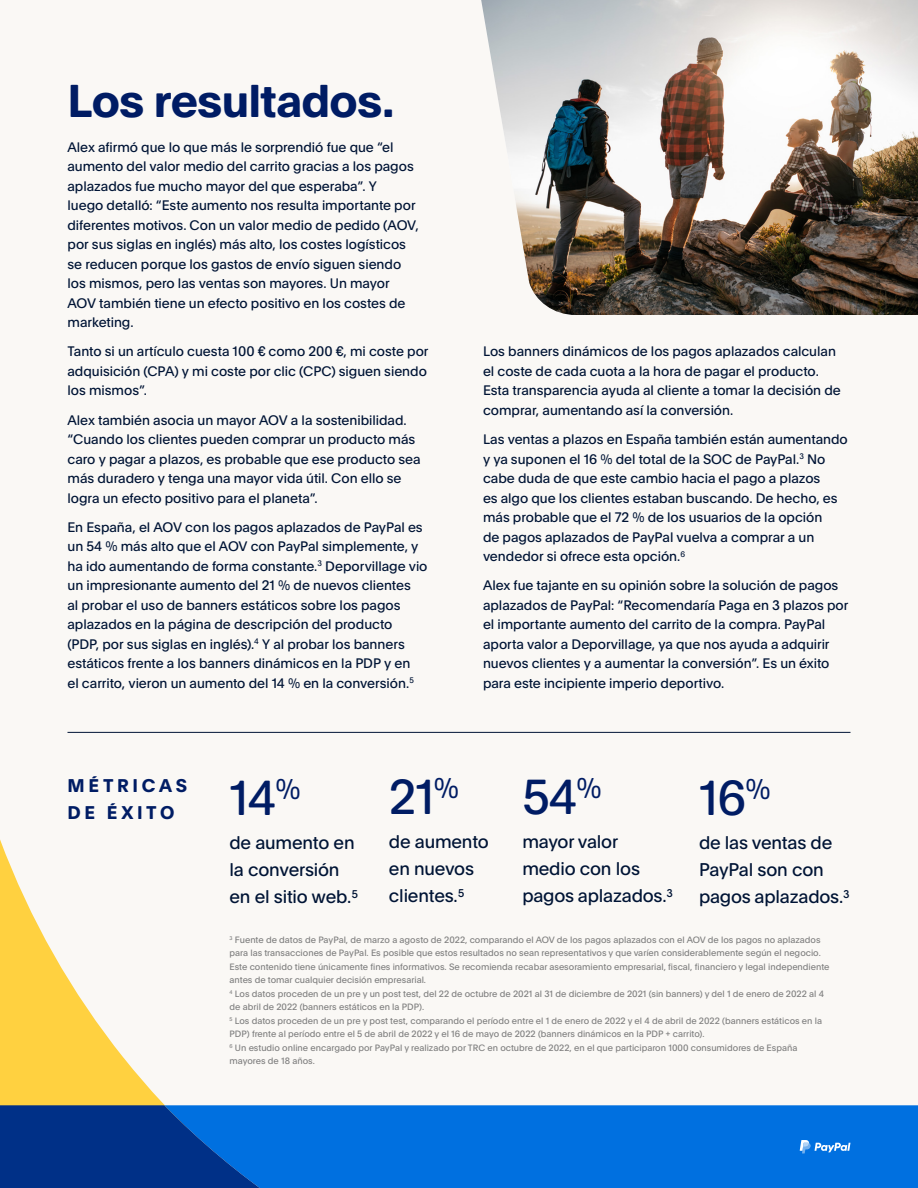
<style>
.page{position:relative;width:918px;height:1188px;background:#faf8f5}
.page>*{position:absolute;margin:0;border:0;box-sizing:border-box;transform-origin:0 0}
.Stat_-_Highlight{font:48px "Pay Pal Open";color:#001c64}
.Source_Note_Copy_-_G{font:700 45px "Pay Pal Open";letter-spacing:-.02em;color:#001c64}
.Stat_-_Body{font:18px/27px "Pay Pal Open";letter-spacing:-.01em;color:#001435}
.Source_Note_Copy_-_G-2{font:700 18px/27px "Pay Pal Open";letter-spacing:.205em;color:#001c64}
.Body_Copy_-_Dark_Gra{font:13.5px/19.5px "Pay Pal Open";color:#001435}
.MRF{font:9px/13.5px "Pay Pal Open";color:#808080}
</style>
<div class="page">
<svg style="left:0;top:839px;width:165px;height:266px"></svg>
<div style="left:281px;top:1105px;width:637px;height:83px;background:#0070e0"></div>
<svg style="left:0;top:1105px;width:281px;height:83px;background:#01419d"></svg>
<img style="left:481px;top:0;width:437px;height:315px">
<hr style="left:68px;top:732px;width:782px;height:1px;background:#001435">
<svg style="left:800px;top:1140px;width:50px;height:13px"></svg>
<p class="Source_Note_Copy_-_G" style="left:68px;top:69px;width:328px">Los resultados.</p>
<p class="Body_Copy_-_Dark_Gra" style="left:68px;top:136px;width:353px">Alex afirmó que lo que más le sorprendió fue que “el aumento del valor medio del carrito gracias a los pagos aplazados fue mucho mayor del que esperaba”. Y<br>luego detalló: “Este aumento nos resulta importante por diferentes motivos. Con un valor medio de pedido (AOV, por sus siglas en inglés) más alto, los costes logísticos se reducen porque los gastos de envío siguen siendo los mismos, pero las ventas son mayores. Un mayor AOV también tiene un efecto positivo en los costes de marketing.</p>
<p class="Body_Copy_-_Dark_Gra" style="left:68px;top:341px;width:362px;text-align:justify">Tanto si un artículo cuesta 100 € como 200 €, mi coste por adquisición (CPA) y mi coste por clic (CPC) siguen siendo los mismos”.</p>
<p class="Body_Copy_-_Dark_Gra" style="left:68px;top:409px;width:355px">Alex también asocia un mayor AOV a la sostenibilidad. “Cuando los clientes pueden comprar un producto más caro y pagar a plazos, es probable que ese producto sea más duradero y tenga una mayor vida útil. Con ello se logra un efecto positivo para el planeta”.</p>
<p class="Body_Copy_-_Dark_Gra" style="left:68px;top:517px;width:362px">En España, el AOV con los pagos aplazados de PayPal es un 54 % más alto que el AOV con PayPal simplemente, y ha ido aumentando de forma constante.<sup>3</sup> Deporvillage vio un impresionante aumento del 21 % de nuevos clientes<br>al probar el uso de banners estáticos sobre los pagos aplazados en la página de descripción del producto (PDP, por sus siglas en inglés).<sup>4</sup> Y al probar los banners estáticos frente a los banners dinámicos en la PDP y en<br>el carrito, vieron un aumento del 14 % en la conversión.<sup>5</sup></p>
<p class="Body_Copy_-_Dark_Gra" style="left:483px;top:341px;width:359px">Los banners dinámicos de los pagos aplazados calculan el coste de cada cuota a la hora de pagar el producto.<br>Esta transparencia ayuda al cliente a tomar la decisión de comprar, aumentando así la conversión.</p>
<p class="Body_Copy_-_Dark_Gra" style="left:483px;top:429px;width:366px">Las ventas a plazos en España también están aumentando y ya suponen el 16 % del total de la SOC de PayPal.<sup>3</sup> No cabe duda de que este cambio hacia el pago a plazos<br>es algo que los clientes estaban buscando. De hecho, es más probable que el 72 % de los usuarios de la opción<br>de pagos aplazados de PayPal vuelva a comprar a un vendedor si ofrece esta opción.<sup>6</sup></p>
<p class="Body_Copy_-_Dark_Gra" style="left:483px;top:575px;width:367px">Alex fue tajante en su opinión sobre la solución de pagos aplazados de PayPal: “Recomendaría Paga en 3 plazos por el importante aumento del carrito de la compra. PayPal aporta valor a Deporvillage, ya que nos ayuda a adquirir nuevos clientes y a aumentar la conversión”. Es un éxito para este incipiente imperio deportivo.</p>
<p class="Source_Note_Copy_-_G-2" style="left:68px;top:771px;width:121px">MÉTRICAS<br>DE ÉXITO</p>
<p class="Stat_-_Highlight" style="left:230px;top:765px;width:73px">14<sup>%</sup></p>
<p class="Stat_-_Highlight" style="left:389px;top:763px;width:72px">21<sup>%</sup></p>
<p class="Stat_-_Highlight" style="left:522px;top:764px;width:81px">54<sup>%</sup></p>
<p class="Stat_-_Highlight" style="left:699px;top:765px;width:73px">16<sup>%</sup></p>
<p class="Stat_-_Body" style="left:230px;top:828px;width:130px">de aumento en la conversión en el sitio web.5</p>
<p class="Stat_-_Body" style="left:389px;top:827px;width:101px">de aumento en nuevos clientes.5</p>
<p class="Stat_-_Body" style="left:522px;top:828px;width:152px">mayor valor medio con los pagos aplazados.3</p>
<p class="Stat_-_Body" style="left:699px;top:828px;width:152px">de las ventas de<br>PayPal son con pagos aplazados.3</p>
<p class="MRF" style="left:230px;top:932px;width:602px"><sup>3</sup> Fuente de datos de PayPal, de marzo a agosto de 2022, comparando el AOV de los pagos aplazados con el AOV de los pagos no aplazados para las transacciones de PayPal. Es posible que estos resultados no sean representativos y que varíen considerablemente según el negocio.<br>Este contenido tiene únicamente fines informativos. Se recomienda recabar asesoramiento empresarial, fiscal, financiero y legal independiente antes de tomar cualquier decisión empresarial.</p>
<p class="MRF" style="left:230px;top:986px;width:596px"><sup>4</sup> Los datos proceden de un pre y un post test, del 22 de octubre de 2021 al 31 de diciembre de 2021 (sin banners) y del 1 de enero de 2022 al 4 de abril de 2022 (banners estáticos en la PDP).</p>
<p class="MRF" style="left:230px;top:1013px;width:594px"><sup>5</sup> Los datos proceden de un pre y post test, comparando el período entre el 1 de enero de 2022 y el 4 de abril de 2022 (banners estáticos en la<br>PDP) frente al período entre el 5 de abril de 2022 y el 16 de mayo de 2022 (banners dinámicos en la PDP + carrito).</p>
<p class="MRF" style="left:230px;top:1040px;width:569px"><sup>6</sup> Un estudio online encargado por PayPal y realizado por TRC en octubre de 2022, en el que participaron 1000 consumidores de España mayores de 18 años.</p>
</div>
